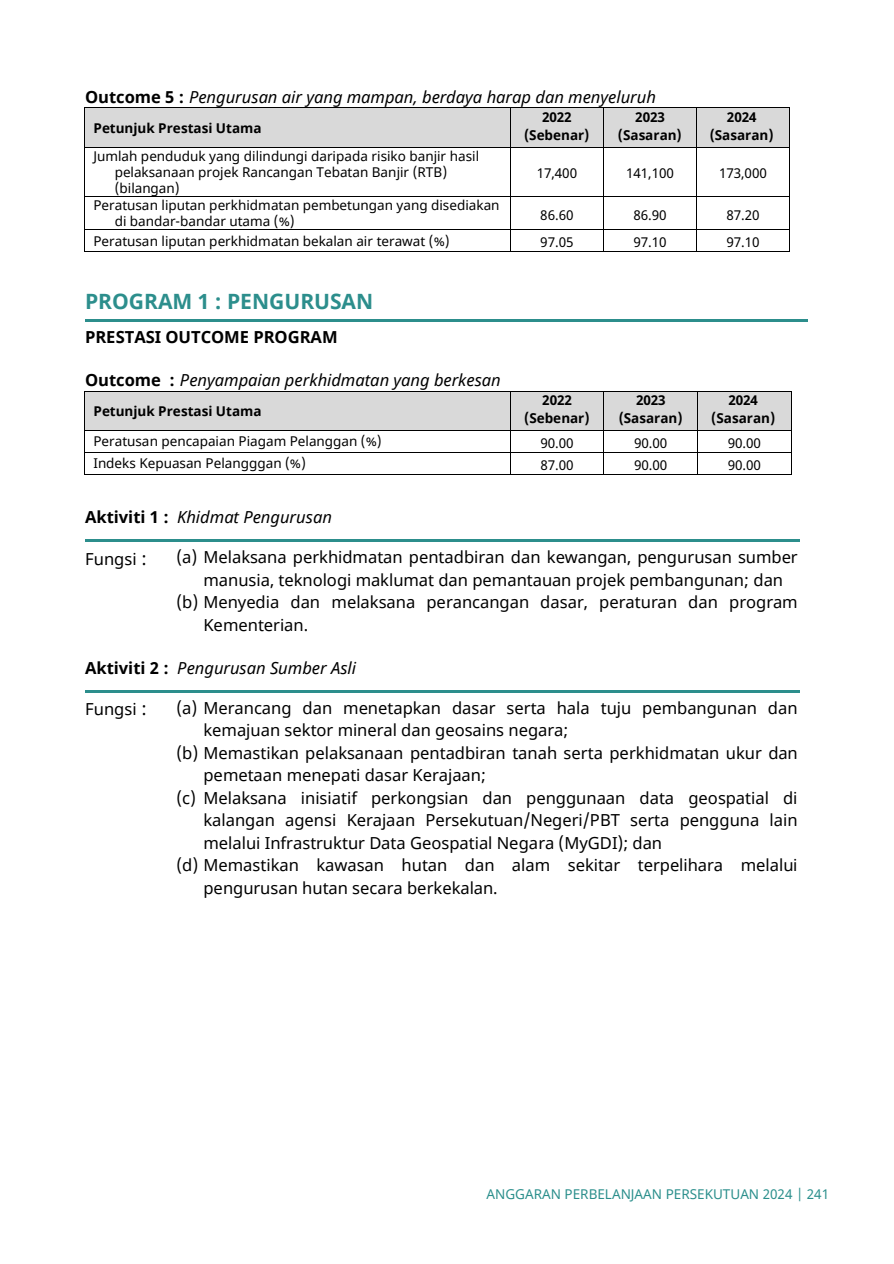
<style>
.page{position:relative;width:894px;height:1264px;background:#fff}
.page>*{position:absolute;margin:0;border:0;box-sizing:border-box;transform-origin:0 0}
.t1{font:700 21px "Noto Sans";color:#2c8e8c}
.t2{font:16.5px/22.5px "Noto Sans";color:#000}
.t3{font:italic 16.5px "Noto Sans";color:#000}
.t4{font:700 16.5px "Noto Sans";color:#000}
.t5{font:13.5px/16px "Noto Sans";color:#000}
.t6{font:700 13.5px "Noto Sans";letter-spacing:-.005em;color:#000}
.t7{font:13.5px "Noto Sans";color:#2b8f8c}
.s1{font-weight:700;font-style:normal}
.s2{font-size:18px}
</style>
<div class="page">
<div style="left:85px;top:108px;width:425px;height:39px;background:#d9d9d9"></div>
<div style="left:510px;top:108px;width:93px;height:39px;background:#d9d9d9"></div>
<div style="left:603px;top:108px;width:93px;height:39px;background:#d9d9d9"></div>
<div style="left:696px;top:108px;width:93px;height:39px;background:#d9d9d9"></div>
<hr style="left:85px;top:107px;width:425px;height:1px;background:#000">
<hr style="left:510px;top:107px;width:93px;height:1px;background:#000">
<hr style="left:603px;top:107px;width:93px;height:1px;background:#000">
<hr style="left:696px;top:107px;width:93px;height:1px;background:#000">
<hr style="left:84px;top:108px;width:1px;height:39px;background:#000">
<hr style="left:510px;top:108px;width:1px;height:39px;background:#000">
<hr style="left:603px;top:108px;width:1px;height:39px;background:#000">
<hr style="left:696px;top:108px;width:1px;height:39px;background:#000">
<hr style="left:789px;top:108px;width:1px;height:39px;background:#000">
<hr style="left:85px;top:147px;width:425px;height:1px;background:#000">
<hr style="left:510px;top:147px;width:93px;height:1px;background:#000">
<hr style="left:603px;top:147px;width:93px;height:1px;background:#000">
<hr style="left:696px;top:147px;width:93px;height:1px;background:#000">
<hr style="left:84px;top:147px;width:1px;height:49px;background:#000">
<hr style="left:510px;top:147px;width:1px;height:49px;background:#000">
<hr style="left:603px;top:147px;width:1px;height:49px;background:#000">
<hr style="left:696px;top:147px;width:1px;height:49px;background:#000">
<hr style="left:789px;top:147px;width:1px;height:49px;background:#000">
<hr style="left:85px;top:196px;width:425px;height:1px;background:#000">
<hr style="left:510px;top:196px;width:93px;height:1px;background:#000">
<hr style="left:603px;top:196px;width:93px;height:1px;background:#000">
<hr style="left:696px;top:196px;width:93px;height:1px;background:#000">
<hr style="left:84px;top:197px;width:1px;height:32px;background:#000">
<hr style="left:510px;top:197px;width:1px;height:32px;background:#000">
<hr style="left:603px;top:197px;width:1px;height:32px;background:#000">
<hr style="left:696px;top:197px;width:1px;height:32px;background:#000">
<hr style="left:789px;top:197px;width:1px;height:32px;background:#000">
<hr style="left:85px;top:229px;width:425px;height:1px;background:#000">
<hr style="left:510px;top:229px;width:93px;height:1px;background:#000">
<hr style="left:603px;top:229px;width:93px;height:1px;background:#000">
<hr style="left:696px;top:229px;width:93px;height:1px;background:#000">
<svg style="left:84px;top:229px;width:1px;height:23px"></svg>
<hr style="left:85px;top:251px;width:425px;height:1px;background:#000">
<svg style="left:510px;top:230px;width:1px;height:21px"></svg>
<hr style="left:510px;top:251px;width:93px;height:1px;background:#000">
<svg style="left:603px;top:230px;width:1px;height:21px"></svg>
<hr style="left:603px;top:251px;width:93px;height:1px;background:#000">
<svg style="left:696px;top:230px;width:1px;height:21px"></svg>
<hr style="left:696px;top:251px;width:93px;height:1px;background:#000">
<svg style="left:789px;top:229px;width:1px;height:23px"></svg>
<hr style="left:85px;top:319px;width:722px;height:2px;background:#2c8e8c">
<div style="left:85px;top:391px;width:425px;height:38px;background:#d9d9d9"></div>
<div style="left:510px;top:391px;width:93px;height:38px;background:#d9d9d9"></div>
<div style="left:604px;top:391px;width:93px;height:38px;background:#d9d9d9"></div>
<div style="left:697px;top:391px;width:93px;height:38px;background:#d9d9d9"></div>
<hr style="left:85px;top:390px;width:425px;height:1px;background:#000">
<hr style="left:510px;top:390px;width:93px;height:1px;background:#000">
<hr style="left:604px;top:390px;width:93px;height:1px;background:#000">
<hr style="left:697px;top:390px;width:93px;height:1px;background:#000">
<hr style="left:84px;top:391px;width:1px;height:38px;background:#000">
<hr style="left:510px;top:391px;width:1px;height:38px;background:#000">
<hr style="left:603px;top:391px;width:1px;height:38px;background:#000">
<hr style="left:697px;top:391px;width:1px;height:38px;background:#000">
<hr style="left:790px;top:391px;width:1px;height:38px;background:#000">
<hr style="left:85px;top:429px;width:425px;height:1px;background:#000">
<hr style="left:510px;top:429px;width:93px;height:1px;background:#000">
<hr style="left:604px;top:429px;width:93px;height:1px;background:#000">
<hr style="left:697px;top:429px;width:93px;height:1px;background:#000">
<hr style="left:85px;top:452px;width:425px;height:1px;background:#000">
<hr style="left:510px;top:452px;width:93px;height:1px;background:#000">
<hr style="left:604px;top:452px;width:93px;height:1px;background:#000">
<hr style="left:697px;top:452px;width:93px;height:1px;background:#000">
<svg style="left:84px;top:429px;width:1px;height:46px"></svg>
<hr style="left:85px;top:474px;width:425px;height:1px;background:#000">
<svg style="left:510px;top:430px;width:1px;height:44px"></svg>
<hr style="left:510px;top:474px;width:93px;height:1px;background:#000">
<svg style="left:603px;top:429px;width:1px;height:46px"></svg>
<hr style="left:604px;top:474px;width:93px;height:1px;background:#000">
<svg style="left:697px;top:430px;width:1px;height:44px"></svg>
<hr style="left:697px;top:474px;width:93px;height:1px;background:#000">
<hr style="left:85px;top:539px;width:714px;height:2px;background:#2c8e8c">
<hr style="left:85px;top:689px;width:714px;height:3px;background:#2c8e8c">
<p class="t3" style="left:85px;top:85px;width:572px"><span class="s1">Outcome 5 :</span> Pengurusan air yang mampan, berdaya harap dan menyeluruh</p>
<p class="t6" style="left:93px;top:118px;width:170px">Petunjuk Prestasi Utama</p>
<p class="t6" style="left:542px;top:107px;width:31px">2022</p>
<p class="t6" style="left:524px;top:125px;width:67px">(Sebenar)</p>
<p class="t6" style="left:635px;top:107px;width:31px">2023</p>
<p class="t6" style="left:618px;top:125px;width:65px">(Sasaran)</p>
<p class="t6" style="left:726px;top:107px;width:31px">2024</p>
<p class="t6" style="left:709px;top:125px;width:65px">(Sasaran)</p>
<p class="t5" style="left:115px;top:147px;width:366px;text-indent:-21px">Jumlah penduduk yang dilindungi daripada risiko banjir hasil pelaksanaan projek Rancangan Tebatan Banjir (RTB) (bilangan)</p>
<p class="t5" style="left:536px;top:165px;width:42px">17,400</p>
<p class="t5" style="left:626px;top:165px;width:49px">141,100</p>
<p class="t5" style="left:719px;top:165px;width:49px">173,000</p>
<p class="t5" style="left:115px;top:197px;width:386px;text-indent:-21px">Peratusan liputan perkhidmatan pembetungan yang disediakan di bandar-bandar utama (%)</p>
<p class="t5" style="left:540px;top:206px;width:35px">86.60</p>
<p class="t5" style="left:633px;top:206px;width:35px">86.90</p>
<p class="t5" style="left:726px;top:206px;width:35px">87.20</p>
<p class="t5" style="left:93px;top:232px;width:357px">Peratusan liputan perkhidmatan bekalan air terawat (%)</p>
<p class="t5" style="left:540px;top:234px;width:35px">97.05</p>
<p class="t5" style="left:633px;top:234px;width:35px">97.10</p>
<p class="t5" style="left:726px;top:234px;width:35px">97.10</p>
<h1 class="t1" style="left:85px;top:286px;width:289px">PROGRAM 1 : PENGURUSAN</h1>
<p class="t4" style="left:85px;top:325px;width:254px">PRESTASI OUTCOME PROGRAM</p>
<h2 class="t3" style="left:85px;top:368px;width:417px"><span class="s1">Outcome :</span> Penyampaian perkhidmatan yang berkesan</h2>
<p class="t6" style="left:93px;top:401px;width:170px">Petunjuk Prestasi Utama</p>
<p class="t6" style="left:542px;top:390px;width:31px">2022</p>
<p class="t6" style="left:524px;top:408px;width:67px">(Sebenar)</p>
<p class="t6" style="left:636px;top:390px;width:31px">2023</p>
<p class="t6" style="left:618px;top:408px;width:65px">(Sasaran)</p>
<p class="t6" style="left:728px;top:390px;width:31px">2024</p>
<p class="t6" style="left:711px;top:408px;width:65px">(Sasaran)</p>
<p class="t5" style="left:93px;top:433px;width:289px">Peratusan pencapaian Piagam Pelanggan (%)</p>
<p class="t5" style="left:540px;top:434px;width:35px">90.00</p>
<p class="t5" style="left:634px;top:434px;width:35px">90.00</p>
<p class="t5" style="left:727px;top:434px;width:35px">90.00</p>
<p class="t5" style="left:93px;top:455px;width:214px">Indeks Kepuasan Pelangggan (%)</p>
<p class="t5" style="left:540px;top:456px;width:35px">87.00</p>
<p class="t5" style="left:634px;top:456px;width:35px">90.00</p>
<p class="t5" style="left:727px;top:456px;width:35px">90.00</p>
<h1 class="t3" style="left:85px;top:505px;width:248px"><span class="s1">Aktiviti 1 :</span> Khidmat Pengurusan</h1>
<p class="t2" style="left:85px;top:547px;width:63px">Fungsi <span class="s2">:</span></p>
<p class="t2" style="left:203px;top:545px;width:595px;text-indent:-27px">(a) Melaksana perkhidmatan pentadbiran dan kewangan, pengurusan sumber manusia, teknologi maklumat dan pemantauan projek pembangunan; dan</p>
<p class="t2" style="left:203px;top:590px;width:595px;text-indent:-27px">(b) Menyedia dan melaksana perancangan dasar, peraturan dan program<br>Kementerian.</p>
<h1 class="t3" style="left:85px;top:656px;width:272px"><span class="s1">Aktiviti 2 :</span> Pengurusan Sumber Asli</h1>
<p class="t2" style="left:85px;top:697px;width:63px">Fungsi <span class="s2">:</span></p>
<p class="t2" style="left:203px;top:695px;width:595px;text-indent:-27px">(a) Merancang dan menetapkan dasar serta hala tuju pembangunan dan kemajuan sektor mineral dan geosains negara;</p>
<p class="t2" style="left:203px;top:740px;width:596px;text-indent:-27px">(b) Memastikan pelaksanaan pentadbiran tanah serta perkhidmatan ukur dan pemetaan menepati dasar Kerajaan;</p>
<p class="t2" style="left:203px;top:786px;width:595px;text-align:justify;text-indent:-27px">(c) Melaksana inisiatif perkongsian dan penggunaan data geospatial di kalangan agensi Kerajaan Persekutuan/Negeri/PBT serta pengguna lain melalui Infrastruktur Data Geospatial Negara (MyGDI); dan</p>
<p class="t2" style="left:203px;top:853px;width:595px;text-indent:-27px">(d) Memastikan kawasan hutan dan alam sekitar terpelihara melalui pengurusan hutan secara berkekalan.</p>
<p class="t7" style="left:486px;top:1184px;width:344px">ANGGARAN PERBELANJAAN PERSEKUTUAN 2024 | 241</p>
</div>
